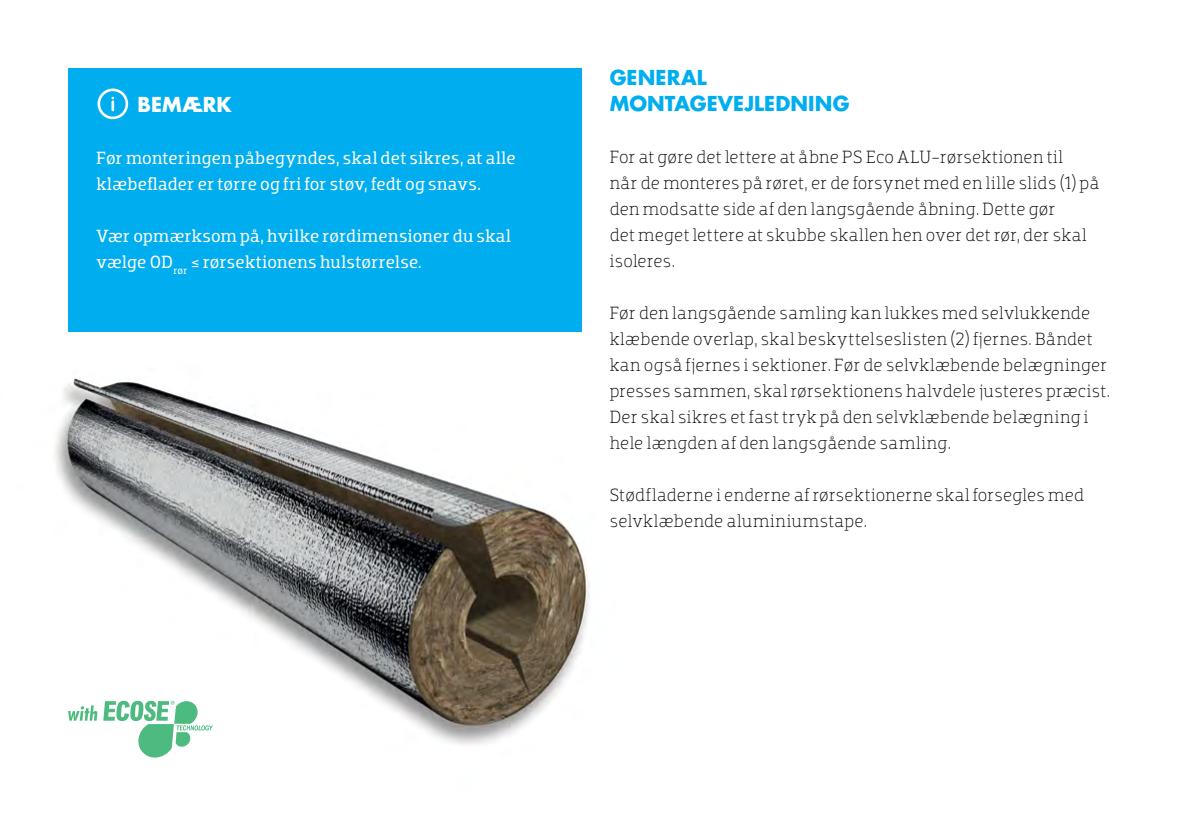
<style>
.page{position:relative;width:1191px;height:840px;background:#fff}
.page>*{position:absolute;margin:0;border:0;box-sizing:border-box;transform-origin:0 0}
.t1{font:700 20px/26px "Futura KNAUF";letter-spacing:.005em;color:#00aeef}
.t2{font:700 20px "Futura KNAUF";letter-spacing:.005em;color:#fff}
.t3{font:300 18px/26px "Dobra Slab";letter-spacing:.015em;color:#000}
.t4{font:18px/26px "Dobra Slab";letter-spacing:.015em;color:#fff}
</style>
<div class="page">
<img style="left:55px;top:281px;width:535px;height:477px">
<div style="left:68px;top:68px;width:513px;height:264px;background:#00aeef"></div>
<svg style="left:98px;top:88px;width:31px;height:31px"></svg>
<svg style="left:68px;top:705px;width:29px;height:15px"></svg>
<svg style="left:103px;top:700px;width:110px;height:57px"></svg>
<p class="t2" style="left:138px;top:91px;width:96px">BEMÆRK</p>
<p class="t4" style="left:96px;top:145px;width:421px">Før monteringen påbegyndes, skal det sikres, at alle klæbeflader er tørre og fri for støv, fedt og snavs.</p>
<p class="t4" style="left:96px;top:223px;width:416px">Vær opmærksom på, hvilke rørdimensioner du skal vælge OD<sub>rør</sub> ≤ rørsektionens hulstørrelse.</p>
<p class="t1" style="left:609px;top:64px;width:241px">GENERAL<br>MONTAGEVEJLEDNING</p>
<p class="t3" style="left:609px;top:144px;width:491px">For at gøre det lettere at åbne PS Eco ALU-rørsektionen til<br>når de monteres på røret, er de forsynet med en lille slids (1) på den modsatte side af den langsgående åbning. Dette gør<br>det meget lettere at skubbe skallen hen over det rør, der skal isoleres.</p>
<p class="t3" style="left:609px;top:300px;width:502px">Før den langsgående samling kan lukkes med selvlukkende klæbende overlap, skal beskyttelseslisten (2) fjernes. Båndet kan også fjernes i sektioner. Før de selvklæbende belægninger presses sammen, skal rørsektionens halvdele justeres præcist.<br>Der skal sikres et fast tryk på den selvklæbende belægning i hele længden af den langsgående samling.</p>
<p class="t3" style="left:609px;top:481px;width:476px">Stødfladerne i enderne af rørsektionerne skal forsegles med selvklæbende aluminiumstape.</p>
</div>
